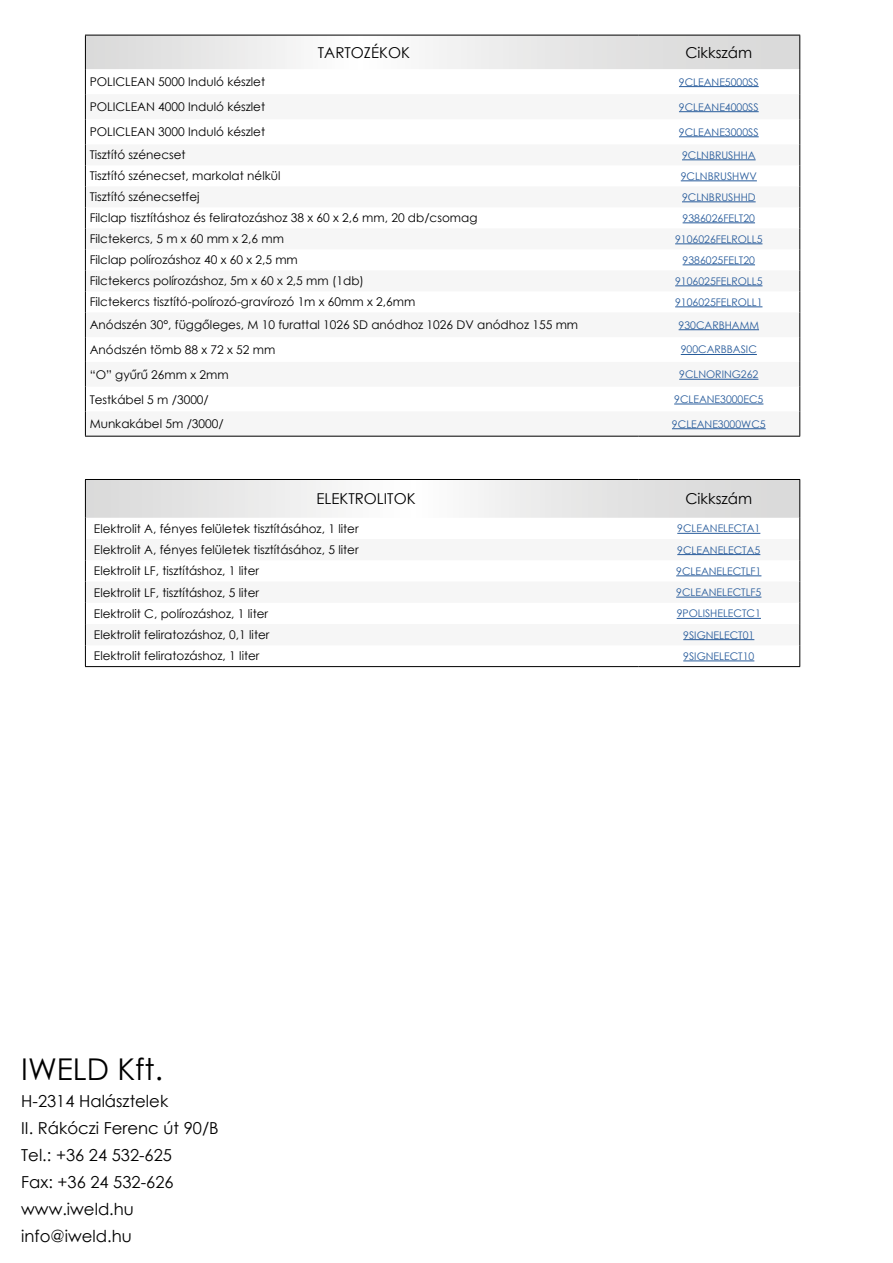
<style>
.page{position:relative;width:893px;height:1263px;background:#fff}
.page>*{position:absolute;margin:0;border:0;box-sizing:border-box;transform-origin:0 0}
.t1{font:30px "Century Gothic";color:#000}
.t2{font:16.5px "Century Gothic";color:#000}
.t3{font:15px "Century Gothic";color:#000}
.t4{font:12px "Century Gothic";color:#000}
.t5{font:10.5px "Century Gothic";color:#275b9b}
</style>
<div class="page">
<svg style="left:85px;top:35px;width:715px;height:401px"></svg>
<hr style="left:85px;top:436px;width:553px;height:1px;background:#000">
<hr style="left:638px;top:436px;width:162px;height:1px;background:#000">
<hr style="left:679px;top:86px;width:80px;height:1px;background:#275b9b">
<hr style="left:679px;top:111px;width:80px;height:1px;background:#275b9b">
<hr style="left:679px;top:136px;width:80px;height:1px;background:#275b9b">
<hr style="left:682px;top:160px;width:74px;height:1px;background:#275b9b">
<hr style="left:681px;top:181px;width:76px;height:1px;background:#275b9b">
<hr style="left:682px;top:202px;width:74px;height:1px;background:#275b9b">
<hr style="left:683px;top:223px;width:72px;height:1px;background:#275b9b">
<hr style="left:675px;top:244px;width:87px;height:1px;background:#275b9b">
<hr style="left:683px;top:265px;width:72px;height:1px;background:#275b9b">
<hr style="left:675px;top:286px;width:87px;height:1px;background:#275b9b">
<hr style="left:675px;top:307px;width:87px;height:1px;background:#275b9b">
<hr style="left:679px;top:329px;width:80px;height:1px;background:#275b9b">
<hr style="left:681px;top:354px;width:76px;height:1px;background:#275b9b">
<hr style="left:679px;top:379px;width:79px;height:1px;background:#275b9b">
<hr style="left:674px;top:404px;width:89px;height:1px;background:#275b9b">
<hr style="left:672px;top:428px;width:94px;height:1px;background:#275b9b">
<svg style="left:85px;top:479px;width:715px;height:187px"></svg>
<hr style="left:85px;top:666px;width:553px;height:1px;background:#000">
<hr style="left:638px;top:666px;width:162px;height:1px;background:#000">
<hr style="left:677px;top:533px;width:83px;height:1px;background:#275b9b">
<hr style="left:677px;top:554px;width:83px;height:1px;background:#275b9b">
<hr style="left:676px;top:575px;width:85px;height:1px;background:#275b9b">
<hr style="left:676px;top:597px;width:85px;height:1px;background:#275b9b">
<hr style="left:677px;top:618px;width:84px;height:1px;background:#275b9b">
<hr style="left:683px;top:639px;width:71px;height:1px;background:#275b9b">
<hr style="left:683px;top:661px;width:71px;height:1px;background:#275b9b">
<p class="t3" style="left:318px;top:42px;width:94px">TARTOZÉKOK</p>
<p class="t3" style="left:685px;top:42px;width:68px">Cikkszám</p>
<p class="t4" style="left:90px;top:73px;width:177px">POLICLEAN 5000 Induló készlet</p>
<p class="t5" style="left:679px;top:74px;width:81px">9CLEANE5000SS</p>
<p class="t4" style="left:90px;top:99px;width:177px">POLICLEAN 4000 Induló készlet</p>
<p class="t5" style="left:679px;top:100px;width:81px">9CLEANE4000SS</p>
<p class="t4" style="left:90px;top:124px;width:177px">POLICLEAN 3000 Induló készlet</p>
<p class="t5" style="left:679px;top:125px;width:81px">9CLEANE3000SS</p>
<p class="t4" style="left:90px;top:147px;width:97px">Tisztító szénecset</p>
<p class="t5" style="left:682px;top:148px;width:75px">9CLNBRUSHHA</p>
<p class="t4" style="left:90px;top:168px;width:192px">Tisztító szénecset, markolat nélkül</p>
<p class="t5" style="left:681px;top:169px;width:78px">9CLNBRUSHWV</p>
<p class="t4" style="left:90px;top:189px;width:111px">Tisztító szénecsetfej</p>
<p class="t5" style="left:682px;top:190px;width:75px">9CLNBRUSHHD</p>
<p class="t4" style="left:90px;top:210px;width:389px">Filclap tisztításhoz és feliratozáshoz 38 x 60 x 2,6 mm, 20 db/csomag</p>
<p class="t5" style="left:683px;top:211px;width:74px">9386026FELT20</p>
<p class="t4" style="left:90px;top:231px;width:196px">Filctekercs, 5 m x 60 mm x 2,6 mm</p>
<p class="t5" style="left:675px;top:232px;width:89px">9106026FELROLL5</p>
<p class="t4" style="left:90px;top:252px;width:210px">Filclap polírozáshoz 40 x 60 x 2,5 mm</p>
<p class="t5" style="left:683px;top:253px;width:74px">9386025FELT20</p>
<p class="t4" style="left:90px;top:273px;width:276px">Filctekercs polírozáshoz, 5m x 60 x 2,5 mm (1db)</p>
<p class="t5" style="left:675px;top:274px;width:89px">9106025FELROLL5</p>
<p class="t4" style="left:90px;top:294px;width:327px">Filctekercs tisztító-polírozó-gravírozó 1m x 60mm x 2,6mm</p>
<p class="t5" style="left:675px;top:295px;width:89px">9106025FELROLL1</p>
<p class="t4" style="left:90px;top:317px;width:490px">Anódszén 30°, függőleges, M 10 furattal 1026 SD anódhoz 1026 DV anódhoz 155 mm</p>
<p class="t5" style="left:679px;top:318px;width:82px">930CARBHAMM</p>
<p class="t4" style="left:90px;top:341px;width:187px">Anódszén tömb 88 x 72 x 52 mm</p>
<p class="t5" style="left:681px;top:342px;width:78px">900CARBBASIC</p>
<p class="t4" style="left:90px;top:366px;width:140px">“O” gyűrű 26mm x 2mm</p>
<p class="t5" style="left:679px;top:367px;width:81px">9CLNORING262</p>
<p class="t4" style="left:90px;top:391px;width:121px">Testkábel 5 m /3000/</p>
<p class="t5" style="left:674px;top:392px;width:91px">9CLEANE3000EC5</p>
<p class="t4" style="left:90px;top:416px;width:136px">Munkakábel 5m /3000/</p>
<p class="t5" style="left:672px;top:417px;width:95px">9CLEANE3000WC5</p>
<p class="t3" style="left:317px;top:488px;width:101px">ELEKTROLITOK</p>
<p class="t3" style="left:685px;top:488px;width:68px">Cikkszám</p>
<p class="t4" style="left:94px;top:520px;width:266px">Elektrolit A, fényes felületek tisztításához, 1 liter</p>
<p class="t5" style="left:677px;top:521px;width:85px">9CLEANELECTA1</p>
<p class="t4" style="left:94px;top:541px;width:266px">Elektrolit A, fényes felületek tisztításához, 5 liter</p>
<p class="t5" style="left:677px;top:542px;width:85px">9CLEANELECTA5</p>
<p class="t4" style="left:94px;top:563px;width:167px">Elektrolit LF, tisztításhoz, 1 liter</p>
<p class="t5" style="left:676px;top:564px;width:87px">9CLEANELECTLF1</p>
<p class="t4" style="left:94px;top:584px;width:167px">Elektrolit LF, tisztításhoz, 5 liter</p>
<p class="t5" style="left:676px;top:585px;width:87px">9CLEANELECTLF5</p>
<p class="t4" style="left:94px;top:605px;width:176px">Elektrolit C, polírozáshoz, 1 liter</p>
<p class="t5" style="left:677px;top:606px;width:86px">9POLISHELECTC1</p>
<p class="t4" style="left:94px;top:626px;width:177px">Elektrolit feliratozáshoz, 0,1 liter</p>
<p class="t5" style="left:683px;top:627px;width:73px">9SIGNELECT01</p>
<p class="t4" style="left:94px;top:648px;width:167px">Elektrolit feliratozáshoz, 1 liter</p>
<p class="t5" style="left:683px;top:649px;width:73px">9SIGNELECT10</p>
<p class="t1" style="left:21px;top:1048px;width:143px">IWELD Kft.</p>
<p class="t2" style="left:21px;top:1089px;width:149px">H-2314 Halásztelek</p>
<p class="t2" style="left:21px;top:1116px;width:199px">II. Rákóczi Ferenc út 90/B</p>
<p class="t2" style="left:21px;top:1143px;width:152px">Tel.: +36 24 532-625</p>
<p class="t2" style="left:21px;top:1170px;width:154px">Fax: +36 24 532-626</p>
<p class="t2" style="left:21px;top:1197px;width:114px">www.iweld.hu</p>
<p class="t2" style="left:21px;top:1224px;width:112px">info@iweld.hu</p>
</div>
